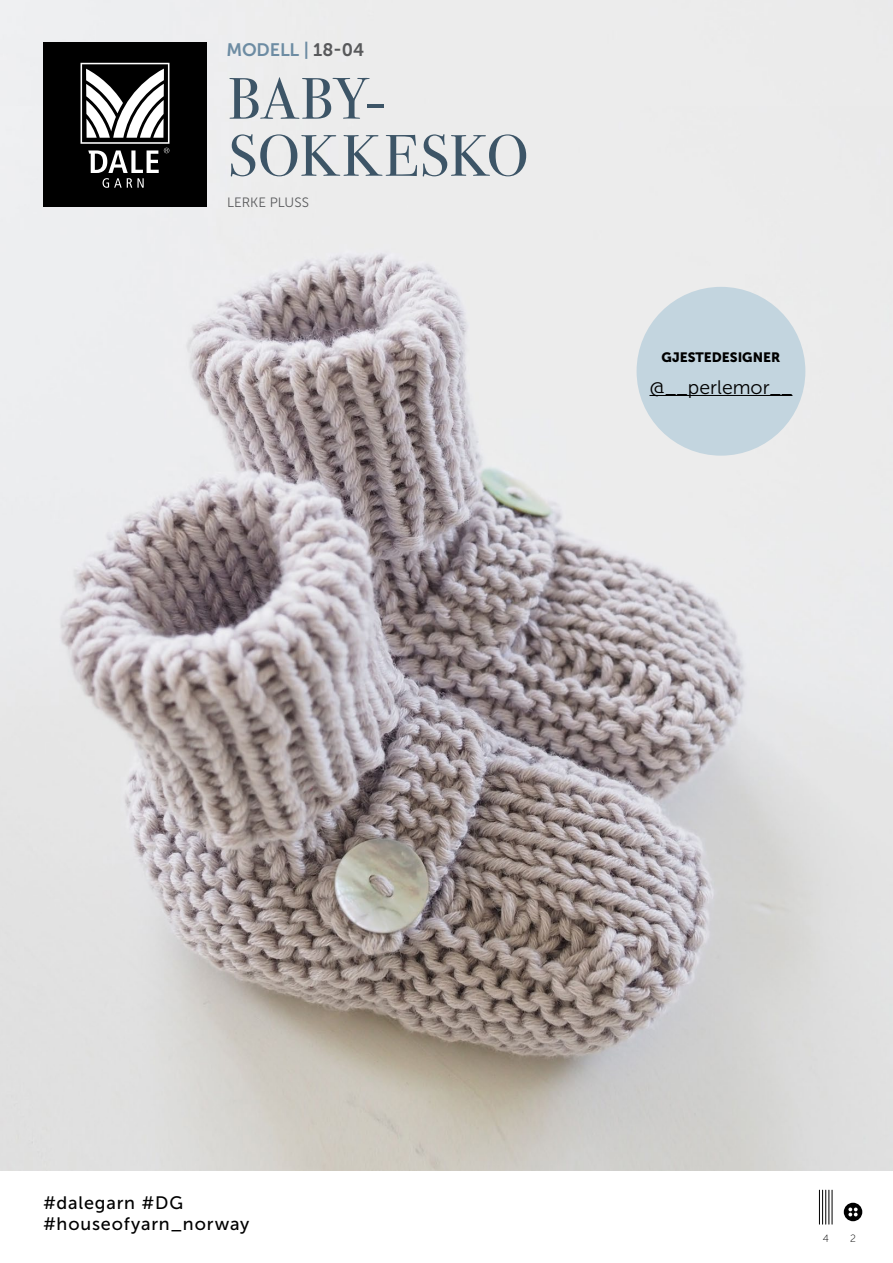
<style>
.page{position:relative;width:893px;height:1263px;background:#fff}
.page>*{position:absolute;margin:0;border:0;box-sizing:border-box;transform-origin:0 0}
.t1{font:58.5px "Bodoni Svty Two ITCTT";letter-spacing:.01em;color:#3d5567}
.t2{font:19.5px "Museo Sans 300";color:#000}
.t3{font:18px/21px "Museo Sans 500";letter-spacing:.045em;color:#000}
.t4{font:18px "Museo Sans 700";letter-spacing:-.005em;color:#6d8ca3}
.t5{font:13.5px "Museo Sans 900";color:#000}
.t6{font:13.5px "Museo Sans 300";letter-spacing:.005em;color:#58595b}
.t7{font:10.5px "Museo Sans 100";color:#000}
.s1{color:#58595b}
</style>
<div class="page">
<div style="left:0;top:0;width:893px;height:106px;background:#ececec"></div>
<img style="left:0;top:106px;width:893px;height:1065px">
<div style="left:43px;top:43px;width:164px;height:164px;background:#000"></div>
<svg style="left:81px;top:63px;width:88px;height:125px"></svg>
<hr style="left:819px;top:1190px;width:1px;height:34px;background:#000">
<hr style="left:822px;top:1190px;width:1px;height:34px;background:#000">
<hr style="left:825px;top:1190px;width:1px;height:34px;background:#000">
<hr style="left:828px;top:1190px;width:1px;height:34px;background:#000">
<hr style="left:831px;top:1190px;width:1px;height:34px;background:#000">
<div style="left:844px;top:1203px;width:18px;height:18px;background:#000;border-radius:50%"></div>
<svg style="left:848px;top:1207px;width:10px;height:9px"></svg>
<div style="left:637px;top:287px;width:168px;height:169px;background:#c3d5df;border-radius:50%"></div>
<hr style="left:649px;top:395px;width:143px;height:1px;background:#000">
<p class="t4" style="left:226px;top:40px;width:139px">MODELL | <span class="s1">18-04</span></p>
<p class="t1" style="left:228px;top:51px;width:158px">BABY-</p>
<p class="t1" style="left:228px;top:108px;width:302px">SOKKESKO</p>
<p class="t6" style="left:227px;top:195px;width:84px">LERKE PLUSS</p>
<p class="t5" style="left:662px;top:349px;width:120px">GJESTEDESIGNER</p>
<p class="t2" style="left:649px;top:376px;width:144px">@__perlemor__</p>
<p class="t3" style="left:43px;top:1193px;width:208px">#dalegarn #DG #houseofyarn_norway</p>
<p class="t7" style="left:823px;top:1233px;width:8px">4</p>
<p class="t7" style="left:850px;top:1233px;width:7px">2</p>
</div>
